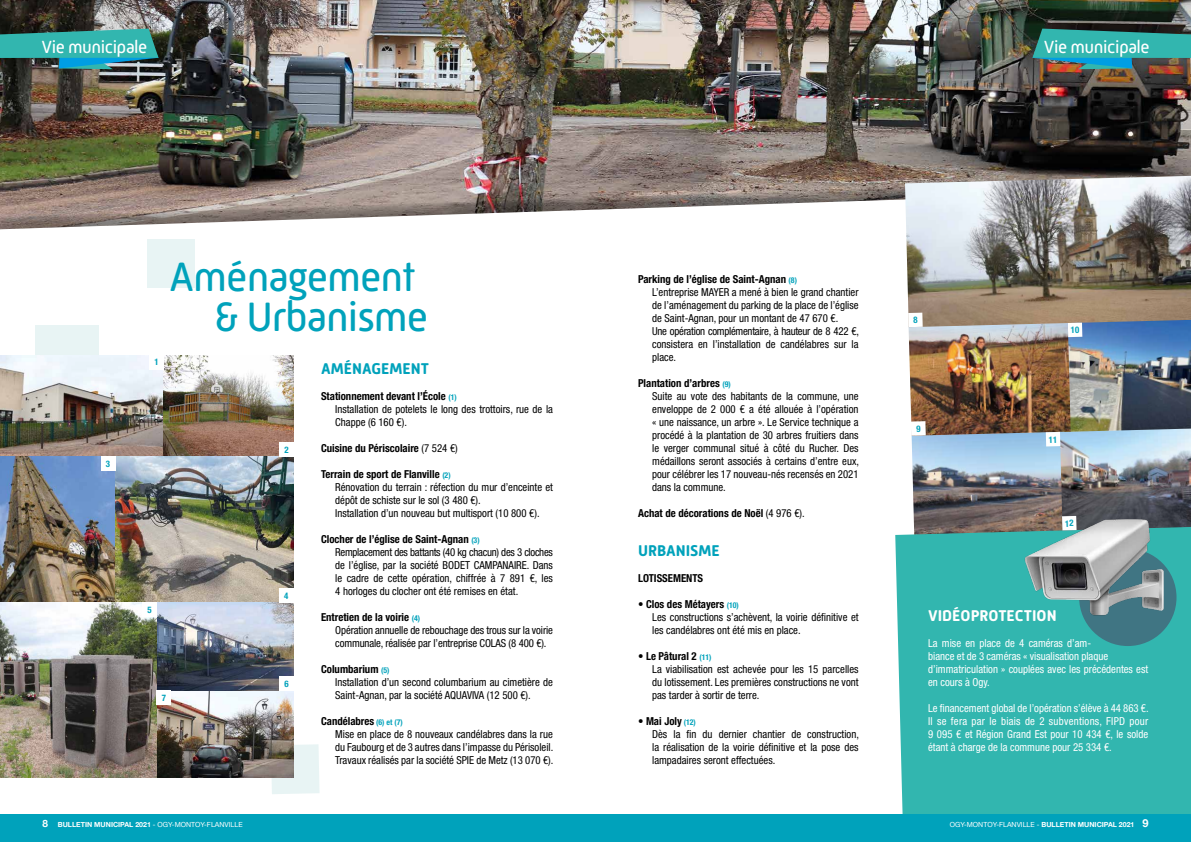
<style>
.page{position:relative;width:1191px;height:842px;background:#fff}
.page>*{position:absolute;margin:0;border:0;box-sizing:border-box;transform-origin:0 0}
.t1{font:42px/40px "Mic 32 New Rounded";letter-spacing:-.025em;color:#00a2bb}
.t2{font:18px "Mic 32 New Rounded";letter-spacing:-.025em;color:#fff}
.t3{font:700 16px "Mic 32 New Rounded";color:#00a2bb}
.t4{font:700 16px "Mic 32 New Rounded";color:#fff}
.t5{font:condensed 11px/13px "Helvetica Neue LT Std";color:#000}
.t6{font:condensed 11px/13px "Helvetica Neue LT Std";color:#fff}
.t7{font:700 condensed 11px "Helvetica Neue LT Std";color:#000}
.t8{font:700 10px "Helvetica Neue";color:#fff}
.t9{font:700 condensed 9px "Helvetica Neue LT Std";color:#00a2bb}
.t10{font:7px "Helvetica Neue";color:#fff}
.t11{font:700 7px "Helvetica Neue";color:#fff}
.s1{font-weight:700}
.s2{font-weight:700;font-size:8px;color:#00a2bb}
.s3{font-weight:400}
.s4{font-weight:700;font-size:11px}
</style>
<div class="page">
<img style="left:1063px;top:432px;width:128px;height:95px">
<img style="left:911px;top:436px;width:152px;height:91px">
<div style="left:895px;top:527px;width:296px;height:288px;background:#32b6af"></div>
<div style="left:35px;top:326px;width:64px;height:65px;background:#e8f4f4"></div>
<img style="left:1070px;top:327px;width:121px;height:105px">
<img style="left:0;top:0;width:1191px;height:177px">
<svg style="left:0;top:29px;width:158px;height:40px"></svg>
<img style="left:1032px;top:29px;width:159px;height:40px">
<div style="left:0;top:815px;width:1191px;height:27px;background:#00a2bb"></div>
<img style="left:0;top:177px;width:905px;height:22px">
<svg style="left:0;top:199px;width:905px;height:31px"></svg>
<div style="left:147px;top:239px;width:48px;height:49px;background:#e8f4f4"></div>
<div style="left:272px;top:744px;width:47px;height:50px;background:#e8f4f4"></div>
<img style="left:0;top:355px;width:163px;height:102px">
<img style="left:0;top:457px;width:115px;height:146px">
<img style="left:163px;top:355px;width:131px;height:102px">
<img style="left:115px;top:457px;width:179px;height:146px">
<img style="left:157px;top:603px;width:137px;height:175px">
<img style="left:0;top:603px;width:157px;height:175px">
<img style="left:908px;top:327px;width:162px;height:109px">
<img style="left:905px;top:176px;width:286px;height:151px">
<div style="left:149px;top:355px;width:14px;height:14px;background:#fff"></div>
<div style="left:279px;top:442px;width:15px;height:15px;background:#fff"></div>
<div style="left:101px;top:457px;width:14px;height:14px;background:#fff"></div>
<div style="left:279px;top:589px;width:15px;height:14px;background:#fff"></div>
<div style="left:279px;top:676px;width:15px;height:15px;background:#fff"></div>
<div style="left:157px;top:691px;width:14px;height:14px;background:#fff"></div>
<div style="left:143px;top:603px;width:14px;height:14px;background:#fff"></div>
<img style="left:986px;top:484px;width:188px;height:169px">
<svg style="left:908px;top:313px;width:14px;height:14px"></svg>
<svg style="left:910px;top:421px;width:15px;height:15px"></svg>
<svg style="left:1067px;top:323px;width:15px;height:14px"></svg>
<svg style="left:1045px;top:432px;width:15px;height:14px"></svg>
<svg style="left:1062px;top:516px;width:14px;height:14px"></svg>
<h2 class="t2" style="left:41px;top:37px;width:108px">Vie municipale</h2>
<h2 class="t2" style="left:1043px;top:37px;width:108px">Vie municipale</h2>
<p class="t9" style="left:106px;top:458px;width:6px">3</p>
<h1 class="t1" style="left:214px;top:257px;width:215px;text-indent:-45px">Aménagement &amp; Urbanisme</h1>
<h3 class="t3" style="left:321px;top:359px;width:110px">AMÉNAGEMENT</h3>
<p class="t5" style="left:335px;top:390px;width:219px;text-indent:-14px"><span class="s1">Stationnement devant l’École</span> <span class="s2">(1)<br></span>Installation de potelets le long des trottoirs, rue de la<br>Chappe (6 160 €).</p>
<p class="t7" style="left:321px;top:441px;width:138px">Cuisine du Périscolaire <span class="s3">(7 524 €)</span></p>
<p class="t5" style="left:335px;top:468px;width:219px;text-indent:-14px"><span class="s1">Terrain de sport de Flanville</span> <span class="s2">(2)<br></span>Rénovation du terrain : réfection du mur d’enceinte et dépôt de schiste sur le sol (3 480 €).<br>Installation d’un nouveau but multisport (10 800 €).</p>
<p class="t5" style="left:335px;top:533px;width:219px;text-indent:-14px"><span class="s1">Clocher de l’église de Saint-Agnan</span> <span class="s2">(3)<br></span>Remplacement des battants (40 kg chacun) des 3 cloches de l’église, par la société BODET CAMPANAIRE. Dans le cadre de cette opération, chiffrée à 7 891 €, les 4 horloges du clocher ont été remises en état.</p>
<p class="t5" style="left:335px;top:611px;width:219px;text-indent:-14px"><span class="s1">Entretien de la voirie</span> <span class="s2">(4)<br></span>Opération annuelle de rebouchage des trous sur la voirie communale, réalisée par l’entreprise COLAS (8 400 €).</p>
<p class="t5" style="left:335px;top:663px;width:219px;text-indent:-14px"><span class="s1">Columbarium</span> <span class="s2">(5)<br></span>Installation d’un second columbarium au cimetière de<br>Saint-Agnan, par la société AQUAVIVA (12 500 €).</p>
<p class="t5" style="left:335px;top:715px;width:220px;text-indent:-14px"><span class="s1">Candélabres</span> <span class="s2">(6) et (7)<br></span>Mise en place de 8 nouveaux candélabres dans la rue du Faubourg et de 3 autres dans l’impasse du Périsoleil.<br>Travaux réalisés par la société SPIE de Metz (13 070 €).</p>
<p class="t9" style="left:154px;top:357px;width:6px">1</p>
<p class="t9" style="left:285px;top:444px;width:6px">2</p>
<p class="t9" style="left:284px;top:590px;width:6px">4</p>
<p class="t9" style="left:148px;top:604px;width:6px">5</p>
<p class="t9" style="left:284px;top:678px;width:6px">6</p>
<p class="t9" style="left:162px;top:692px;width:6px">7</p>
<p class="t5" style="left:652px;top:273px;width:208px;text-indent:-14px"><span class="s1">Parking de l’église de Saint-Agnan</span> <span class="s2">(8)<br></span>L’entreprise MAYER a mené à bien le grand chantier de l’aménagement du parking de la place de l’église de Saint-Agnan, pour un montant de 47 670 €.<br>Une opération complémentaire, à hauteur de 8 422 €, consistera en l’installation de candélabres sur la place.</p>
<p class="t5" style="left:652px;top:377px;width:208px;text-indent:-14px"><span class="s1">Plantation d’arbres</span> <span class="s2">(9)<br></span>Suite au vote des habitants de la commune, une enveloppe de 2 000 € a été allouée à l’opération « une naissance, un arbre ». Le Service technique a procédé à la plantation de 30 arbres fruitiers dans le verger communal situé à côté du Rucher. Des médaillons seront associés à certains d’entre eux, pour célébrer les 17 nouveau-nés recensés en 2021 dans la commune.</p>
<p class="t7" style="left:638px;top:506px;width:168px">Achat de décorations de Noël <span class="s3">(4 976 €).</span></p>
<h3 class="t3" style="left:638px;top:541px;width:83px">URBANISME</h3>
<p class="t7" style="left:638px;top:571px;width:67px">LOTISSEMENTS</p>
<p class="t5" style="left:652px;top:598px;width:208px;text-indent:-14px"><span class="s1">• Clos des Métayers</span> <span class="s2">(10)<br></span>Les constructions s’achèvent, la voirie définitive et les candélabres ont été mis en place.</p>
<p class="t5" style="left:652px;top:650px;width:208px;text-indent:-14px"><span class="s1">• Le Pâtural 2</span> <span class="s2">(11)<br></span>La viabilisation est achevée pour les 15 parcelles du lotissement. Les premières constructions ne vont pas tarder à sortir de terre.</p>
<p class="t5" style="left:652px;top:715px;width:208px;text-indent:-14px"><span class="s1">• Mai Joly</span> <span class="s2">(12)<br></span>Dès la fin du dernier chantier de construction, la réalisation de la voirie définitive et la pose des lampadaires seront effectuées.</p>
<h3 class="t4" style="left:928px;top:606px;width:130px">VIDÉOPROTECTION</h3>
<p class="t6" style="left:928px;top:637px;width:221px">La mise en place de 4 caméras d’am-<br>biance et de 3 caméras « visualisation plaque d’immatriculation » couplées avec les précédentes est en cours à Ogy.</p>
<p class="t6" style="left:928px;top:702px;width:222px;text-align:justify">Le financement global de l’opération s’élève à 44 863 €.<br>Il se fera par le biais de 2 subventions, FIPD pour 9 095 € et Région Grand Est pour 10 434 €, le solde étant à charge de la commune pour 25 334 €.</p>
<p class="t8" style="left:43px;top:815px;width:7px">8</p>
<p class="t11" style="left:58px;top:819px;width:186px">BULLETIN MUNICIPAL 2021 <span class="s3">- OGY-MONTOY-FLANVILLE</span></p>
<p class="t10" style="left:949px;top:819px;width:200px">OGY-MONTOY-FLANVILLE - <span class="s1">BULLETIN MUNICIPAL 2021</span> <span class="s4">9</span></p>
</div>
